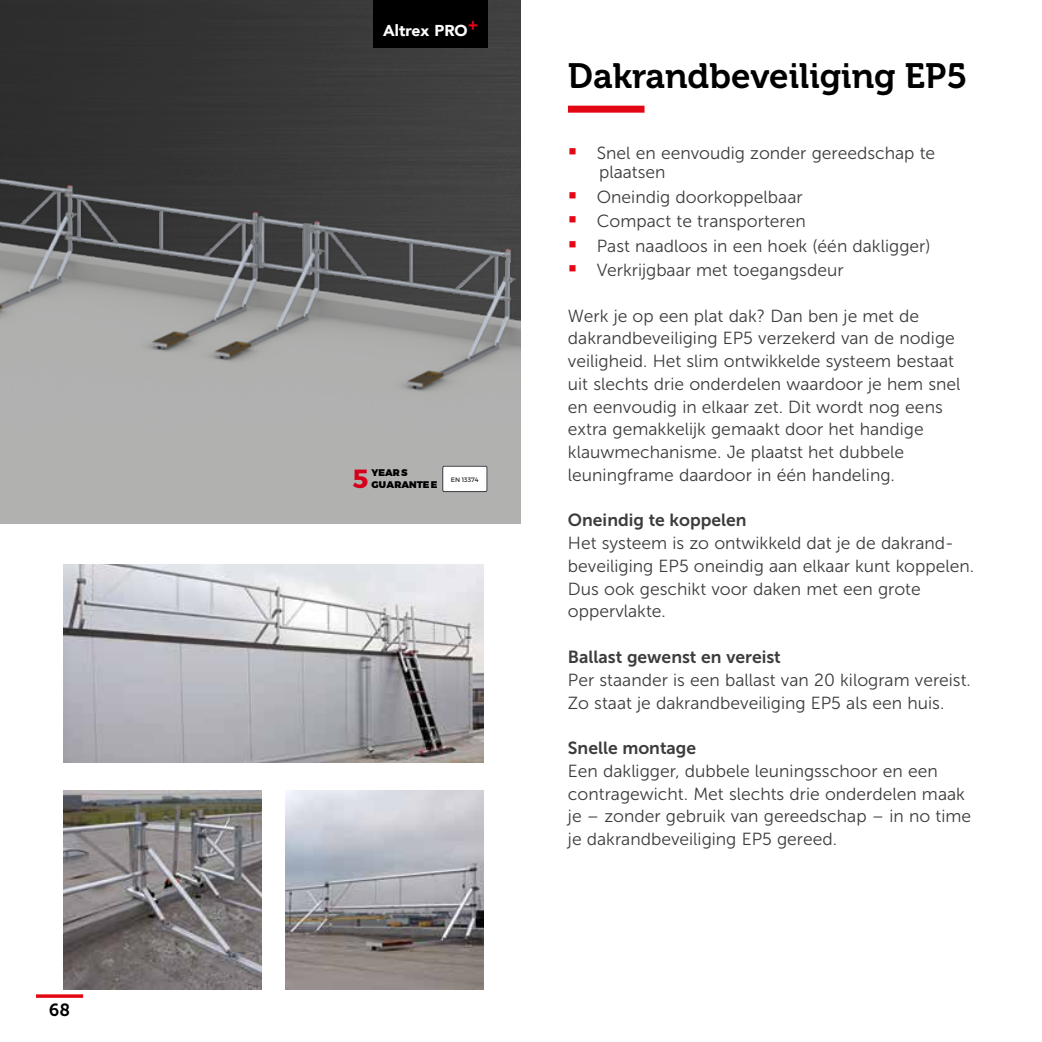
<style>
.page{position:relative;width:1042px;height:1042px;background:#fff}
.page>*{position:absolute;margin:0;border:0;box-sizing:border-box;transform-origin:0 0}
.t1{font:35px "Museo 700";color:#000}
.t2{font:700 26.25px "Montserrat";color:#d4001c}
.t3{font:17.5px/22.8px "Museo Sans 300";color:#3c3c3b}
.t4{font:17.5px "Museo Sans 700";color:#3c3c3b}
.t5{font:17.5px "Museo Sans 700";color:#000}
.t6{font:900 15.75px "Avenir";color:#fff}
.t7{font:900 9.62px "Montserrat";color:#000}
.t8{font:6.3px "Montserrat";color:#29272a}
.s1{color:#e30613}
</style>
<div class="page">
<svg style="left:36px;top:994px;width:47px;height:4px"></svg>
<img style="left:0;top:0;width:521px;height:523px">
<div style="left:373px;top:0;width:115px;height:48px;background:#000"></div>
<svg style="left:442px;top:466px;width:45px;height:26px"></svg>
<img style="left:63px;top:564px;width:420px;height:198px">
<img style="left:63px;top:791px;width:198px;height:198px">
<img style="left:285px;top:791px;width:198px;height:198px">
<div style="left:568px;top:106px;width:76px;height:7px;background:#e30613"></div>
<p class="t5" style="left:49px;top:1000px;width:23px">68</p>
<p class="t6" style="left:383px;top:17px;width:96px">Altrex PRO<sup>+</sup></p>
<p class="t7" style="left:372px;top:467px;width:37px">YEARS</p>
<h2 class="t2" style="left:353px;top:462px;width:17px">5</h2>
<p class="t7" style="left:372px;top:478px;width:67px">GUARANTEE</p>
<p class="t8" style="left:451px;top:476px;width:29px">EN 13374</p>
<h1 class="t1" style="left:568px;top:57px;width:401px">Dakrandbeveiliging EP5</h1>
<p class="t3" style="left:599px;top:143px;width:338px;line-height:19.2px;text-indent:-31px"><span class="s1">▪</span> Snel en eenvoudig zonder gereedschap te plaatsen</p>
<p class="t3" style="left:568px;top:185px;width:236px"><span class="s1">▪</span> Oneindig doorkoppelbaar</p>
<p class="t3" style="left:568px;top:210px;width:239px"><span class="s1">▪</span> Compact te transporteren</p>
<p class="t3" style="left:568px;top:234px;width:364px"><span class="s1">▪</span> Past naadloos in een hoek (één dakligger)</p>
<p class="t3" style="left:568px;top:259px;width:277px"><span class="s1">▪</span> Verkrijgbaar met toegangsdeur</p>
<p class="t3" style="left:568px;top:304px;width:394px">Werk je op een plat dak? Dan ben je met de dakrandbeveiliging EP5 verzekerd van de nodige veiligheid. Het slim ontwikkelde systeem bestaat uit slechts drie onderdelen waardoor je hem snel en eenvoudig in elkaar zet. Dit wordt nog eens extra gemakkelijk gemaakt door het handige klauwmechanisme. Je plaatst het dubbele leuningframe daardoor in één handeling.</p>
<p class="t4" style="left:568px;top:511px;width:180px">Oneindig te koppelen</p>
<p class="t3" style="left:568px;top:532px;width:408px">Het systeem is zo ontwikkeld dat je de dakrand&shy;beveiliging EP5 oneindig aan elkaar kunt koppelen.<br>Dus ook geschikt voor daken met een grote oppervlakte.</p>
<p class="t4" style="left:568px;top:647px;width:214px">Ballast gewenst en vereist</p>
<p class="t3" style="left:568px;top:668px;width:404px">Per staander is een ballast van 20 kilogram vereist.<br>Zo staat je dakrandbeveiliging EP5 als een huis.</p>
<p class="t4" style="left:568px;top:738px;width:130px">Snelle montage</p>
<p class="t3" style="left:568px;top:759px;width:405px">Een dakligger, dubbele leuningsschoor en een contragewicht. Met slechts drie onderdelen maak je – zonder gebruik van gereedschap – in no time je dakrandbeveiliging EP5 gereed.</p>
</div>
